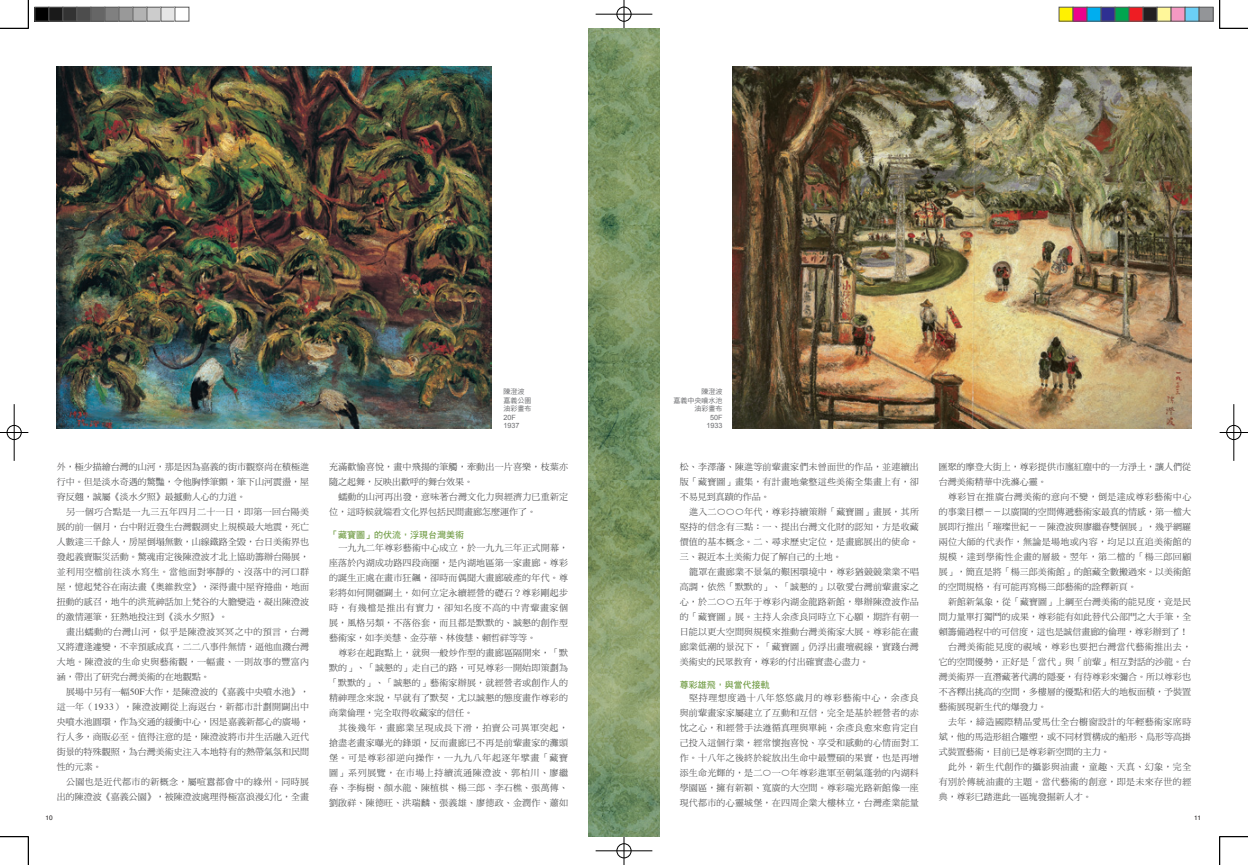
<style>
.page{position:relative;width:1248px;height:865px;background:#fff}
.page>*{position:absolute;margin:0;border:0;box-sizing:border-box;transform-origin:0 0}
.內文{font:9px/15px "DF Ming Std W5";color:#4b4c4d;text-align:justify}
.內文-2{font:9px/15px "DF Ming Std W5";letter-spacing:.02em;color:#4b4c4d}
.內文-3{font:9px/15px "DF Ming Std W5";letter-spacing:.04em;color:#4b4c4d;text-align:right}
.小小標{font:9px "DF Hei Std W7";color:#759f4b}
.圖說{font:7.2px "Arial";color:#6c6d70}
.圖說-2{font:7px "DF Hei Std W5";color:#6c6d70}
.t1{font:6.5px "Helvetica";color:#231f20}
.s1{font-family:"Times";font-size:9.4px}
</style>
<div class="page">
<img style="left:589px;top:28px;width:70px;height:452px">
<img style="left:589px;top:480px;width:70px;height:356px">
<img style="left:57px;top:66px;width:435px;height:363px">
<img style="left:732px;top:66px;width:458px;height:362px">
<svg style="left:0;top:0;width:29px;height:29px"></svg>
<svg style="left:0;top:836px;width:29px;height:29px"></svg>
<svg style="left:1219px;top:0;width:28px;height:29px"></svg>
<svg style="left:1219px;top:836px;width:28px;height:29px"></svg>
<div style="left:616px;top:6px;width:15px;height:16px;border:1px solid #fff;border-radius:50%"></div>
<div style="left:616px;top:7px;width:15px;height:14px;border:1px solid #000;border-radius:50%"></div>
<hr style="left:595px;top:14px;width:57px;height:1px;background:#000">
<svg style="left:623px;top:0;width:1px;height:28px"></svg>
<div style="left:616px;top:843px;width:15px;height:15px;border:1px solid #000;border-radius:50%"></div>
<hr style="left:595px;top:850px;width:57px;height:1px;background:#000">
<svg style="left:623px;top:836px;width:1px;height:29px"></svg>
<div style="left:6px;top:424px;width:16px;height:16px;border:1px solid #fff;border-radius:50%"></div>
<hr style="left:13px;top:404px;width:2px;height:57px;background:#fff">
<div style="left:7px;top:425px;width:14px;height:15px;border:1px solid #000;border-radius:50%"></div>
<svg style="left:0;top:432px;width:28px;height:1px"></svg>
<hr style="left:14px;top:404px;width:1px;height:57px;background:#000">
<div style="left:1225px;top:424px;width:16px;height:16px;border:1px solid #fff;border-radius:50%"></div>
<hr style="left:1232px;top:404px;width:2px;height:57px;background:#fff">
<div style="left:1226px;top:425px;width:14px;height:15px;border:1px solid #000;border-radius:50%"></div>
<svg style="left:1219px;top:432px;width:28px;height:1px"></svg>
<hr style="left:1233px;top:404px;width:1px;height:57px;background:#000">
<div style="left:35px;top:7px;width:14px;height:14px;background:#000"></div>
<div style="left:34px;top:7px;width:15px;height:15px;border:1px solid #595959"></div>
<div style="left:49px;top:7px;width:14px;height:14px;background:#1a1a1a"></div>
<div style="left:48px;top:7px;width:15px;height:15px;border:1px solid #595959"></div>
<div style="left:63px;top:7px;width:14px;height:14px;background:#333"></div>
<div style="left:62px;top:7px;width:15px;height:15px;border:1px solid #595959"></div>
<div style="left:77px;top:7px;width:14px;height:14px;background:#4d4d4d"></div>
<div style="left:76px;top:7px;width:15px;height:15px;border:1px solid #595959"></div>
<div style="left:91px;top:7px;width:14px;height:14px;background:#666"></div>
<div style="left:90px;top:7px;width:15px;height:15px;border:1px solid #595959"></div>
<div style="left:105px;top:7px;width:14px;height:14px;background:#808080"></div>
<div style="left:104px;top:7px;width:15px;height:15px;border:1px solid #595959"></div>
<div style="left:119px;top:7px;width:14px;height:14px;background:#999"></div>
<div style="left:118px;top:7px;width:15px;height:15px;border:1px solid #595959"></div>
<div style="left:133px;top:7px;width:14px;height:14px;background:#b3b3b3"></div>
<div style="left:132px;top:7px;width:15px;height:15px;border:1px solid #595959"></div>
<div style="left:147px;top:7px;width:14px;height:14px;background:#ccc"></div>
<div style="left:146px;top:7px;width:15px;height:15px;border:1px solid #595959"></div>
<div style="left:161px;top:7px;width:14px;height:14px;background:#e6e6e6"></div>
<div style="left:160px;top:7px;width:15px;height:15px;border:1px solid #595959"></div>
<div style="left:174px;top:7px;width:15px;height:15px;border:1px solid #595959"></div>
<div style="left:1058px;top:7px;width:14px;height:14px;background:#fff101"></div>
<div style="left:1058px;top:7px;width:15px;height:15px;border:1px solid #595959"></div>
<div style="left:1072px;top:7px;width:14px;height:14px;background:#ed028c"></div>
<div style="left:1072px;top:7px;width:15px;height:15px;border:1px solid #595959"></div>
<div style="left:1086px;top:7px;width:14px;height:14px;background:#00aeef"></div>
<div style="left:1086px;top:7px;width:15px;height:15px;border:1px solid #595959"></div>
<div style="left:1100px;top:7px;width:14px;height:14px;background:#2e3092"></div>
<div style="left:1100px;top:7px;width:15px;height:15px;border:1px solid #595959"></div>
<div style="left:1114px;top:7px;width:14px;height:14px;background:#00a54f"></div>
<div style="left:1114px;top:7px;width:15px;height:15px;border:1px solid #595959"></div>
<div style="left:1128px;top:7px;width:14px;height:14px;background:#ee1d23"></div>
<div style="left:1128px;top:7px;width:15px;height:15px;border:1px solid #595959"></div>
<div style="left:1142px;top:7px;width:14px;height:14px;background:#231f20"></div>
<div style="left:1142px;top:7px;width:15px;height:15px;border:1px solid #595959"></div>
<div style="left:1156px;top:7px;width:14px;height:14px;background:#fff79a"></div>
<div style="left:1156px;top:7px;width:15px;height:15px;border:1px solid #595959"></div>
<div style="left:1170px;top:7px;width:14px;height:14px;background:#f499c2"></div>
<div style="left:1170px;top:7px;width:15px;height:15px;border:1px solid #595959"></div>
<div style="left:1184px;top:7px;width:14px;height:14px;background:#6bcff6"></div>
<div style="left:1184px;top:7px;width:15px;height:15px;border:1px solid #595959"></div>
<div style="left:1198px;top:7px;width:14px;height:14px;background:#939598"></div>
<div style="left:1198px;top:7px;width:15px;height:15px;border:1px solid #595959"></div>
<p class="內文" style="left:57px;top:459px;width:254px">外，極少描繪台灣的山河，那是因為嘉義的街市觀察尚在積極進行中。但是淡水奇遇的驚豔，令他胸悸筆顫，筆下山河震盪，屋脊反翹，誠屬《淡水夕照》最撼動人心的力道。</p>
<p class="內文" style="left:57px;top:504px;width:254px;text-indent:9px">另一個巧合點是一九三五年四月二十一日，即第一回台陽美展的前一個月，台中附近發生台灣觀測史上規模最大地震，死亡人數達三千餘人，房屋倒塌無數，山線鐵路全毀，台日美術界也發起義賣賑災活動。驚魂甫定後陳澄波才北上協助籌辦台陽展，並利用空檔前往淡水寫生。當他面對寧靜的、沒落中的河口群屋，憶起梵谷在南法畫《奧維教堂》，深得畫中屋脊捲曲，地面扭動的感召，地牛的洪荒神話加上梵谷的大膽變造，凝出陳澄波的激情運筆，狂熱地投注到《淡水夕照》。</p>
<p class="內文" style="left:57px;top:624px;width:254px;text-indent:9px">畫出蠕動的台灣山河，似乎是陳澄波冥冥之中的預言，台灣又將遭逢遽變，不幸預感成真，二二八事件無情，逼他血濺台灣大地。陳澄波的生命史與藝術觀，一幅畫、一則故事的豐富內涵，帶出了研究台灣美術的在地觀點。</p>
<p class="內文" style="left:57px;top:684px;width:254px;text-indent:9px">展場中另有一幅<span class="s1">50F</span>大作，是陳澄波的《嘉義中央噴水池》，這一年（<span class="s1">1933</span>），陳澄波剛從上海返台，新都市計劃開闢出中央噴水池圓環，作為交通的緩衝中心，因是嘉義新都心的廣場，行人多，商販必至。值得注意的是，陳澄波將市井生活融入近代街景的特殊觀照，為台灣美術史注入本地特有的熱帶氣氛和民間性的元素。</p>
<p class="內文-3" style="left:57px;top:774px;width:254px">公園也是近代都市的新概念，屬喧囂都會中的綠州。同時展出的陳澄波《嘉義公園》，被陳澄波處理得極富浪漫幻化，全畫</p>
<p class="圖說-2" style="left:503px;top:388px;width:22px">陳澄波</p>
<p class="圖說-2" style="left:503px;top:396px;width:29px">嘉義公園</p>
<p class="圖說-2" style="left:503px;top:405px;width:29px">油彩畫布</p>
<p class="圖說" style="left:503px;top:412px;width:14px">20F</p>
<p class="圖說" style="left:503px;top:421px;width:18px">1937</p>
<p class="內文-2" style="left:329px;top:459px;width:240px">充滿歡愉喜悅，畫中飛揚的筆觸，牽動出一片喜樂，枝葉亦隨之起舞，反映出歡呼的舞台效果。</p>
<p class="內文-2" style="left:329px;top:489px;width:241px;text-indent:9px">蠕動的山河再出發，意味著台灣文化力與經濟力已重新定位，這時候就端看文化界包括民間畫廊怎麼運作了。</p>
<p class="小小標" style="left:329px;top:530px;width:136px">「藏寶圖」的伏流，浮現台灣美術</p>
<p class="內文" style="left:329px;top:540px;width:241px;text-indent:9px">一九九二年尊彩藝術中心成立，於一九九三年正式開幕，座落於內湖成功路四段商圈，是內湖地區第一家畫廊。尊彩的誕生正處在畫市狂飆，卻時而偶聞大畫廊破產的年代。尊彩將如何開疆闢土，如何立定永續經營的礎石？尊彩剛起步時，有幾檔是推出有實力，卻知名度不高的中青輩畫家個展，風格另類，不落俗套，而且都是默默的、誠懇的創作型藝術家，如李美慧、金芬華、林俊慧、賴哲祥等等。</p>
<p class="內文" style="left:329px;top:645px;width:241px;text-indent:9px">尊彩在起跑點上，就與一般炒作型的畫廊區隔開來，「默默的」、「誠懇的」走自己的路，可見尊彩一開始即策劃為「默默的」、「誠懇的」藝術家辦展，就經營者或創作人的精神理念來說，早就有了默契，尤以誠懇的態度畫作尊彩的商業倫理，完全取得收藏家的信任。</p>
<p class="內文" style="left:329px;top:720px;width:241px;text-indent:9px">其後幾年，畫廊業呈現成長下滑，拍賣公司異軍突起，搶盡老畫家曝光的鋒頭，反而畫廊已不再是前輩畫家的灘頭堡。可是尊彩卻逆向操作，一九九八年起逐年擘畫「藏寶圖」系列展覽，在市場上持續流通陳澄波、郭柏川、廖繼春、李梅樹、顏水龍、陳植棋、楊三郎、李石樵、張萬傳、劉啟祥、陳德旺、洪瑞麟、張義雄、廖德政、金潤作、蕭如</p>
<p class="圖說-2" style="left:701px;top:388px;width:22px">陳澄波</p>
<p class="圖說-2" style="left:673px;top:396px;width:50px">嘉義中央噴水池</p>
<p class="圖說-2" style="left:694px;top:405px;width:29px">油彩畫布</p>
<p class="圖說" style="left:710px;top:412px;width:14px">50F</p>
<p class="圖說" style="left:706px;top:421px;width:18px">1933</p>
<p class="內文" style="left:679px;top:459px;width:240px">松、李澤藩、陳進等前輩畫家們未曾面世的作品，並連續出版「藏寶圖」畫集，有計畫地彙整這些美術全集畫上有，卻不易見到真蹟的作品。</p>
<p class="內文" style="left:679px;top:504px;width:241px;text-indent:9px">進入二〇〇〇年代，尊彩持續策辦「藏寶圖」畫展，其所堅持的信念有三點：一、提出台灣文化財的認知，方是收藏價值的基本概念。二、尋求歷史定位，是畫廊展出的使命。三、親近本土美術力促了解自己的土地。</p>
<p class="內文" style="left:679px;top:564px;width:241px;text-indent:9px">籠罩在畫廊業不景氣的艱困環境中，尊彩猶競競業業不唱高調，依然「默默的」、「誠懇的」以敬愛台灣前輩畫家之心，於二〇〇五年于尊彩內湖金龍路新館，舉辦陳澄波作品的「藏寶圖」展。主持人余彥良同時立下心願，期許有朝一日能以更大空間與規模來推動台灣美術家大展。尊彩能在畫廊業低潮的景況下，「藏寶圖」仍浮出畫壇視線，實踐台灣美術史的民眾教育，尊彩的付出確實盡心盡力。</p>
<p class="小小標" style="left:679px;top:680px;width:91px">尊彩雄飛，與當代接軌</p>
<p class="內文" style="left:679px;top:690px;width:241px;text-indent:9px">堅持理想度過十八年悠悠歲月的尊彩藝術中心，余彥良與前輩畫家家屬建立了互動和互信，完全是基於經營者的赤忱之心，和經營手法遵循真理與單純，余彥良愈來愈肯定自己投入這個行業，經常懷抱喜悅、享受和感動的心情面對工作。十八年之後終於綻放出生命中最豐碩的果實，也是再增添生命光輝的，是二〇一〇年尊彩進軍至朝氣蓬勃的內湖科學園區，擁有新穎、寬廣的大空間。尊彩瑞光路新館像一座現代都市的心靈城堡，在四周企業大樓林立，台灣產業能量</p>
<p class="內文" style="left:938px;top:459px;width:254px">匯聚的摩登大街上，尊彩提供市廛紅塵中的一方淨土，讓人們從台灣美術精華中洗滌心靈。</p>
<p class="內文" style="left:938px;top:489px;width:254px;text-indent:9px">尊彩旨在推廣台灣美術的意向不變，倒是達成尊彩藝術中心的事業目標－－以廣闊的空間傳遞藝術家最真的情感，第一檔大展即行推出「璀璨世紀－－陳澄波與廖繼春雙個展」，幾乎網羅兩位大師的代表作，無論是場地或內容，均足以直追美術館的規模，達到學術性企畫的層級。翌年，第二檔的「楊三郎回顧展」，簡直是將「楊三郎美術館」的館藏全數搬過來。以美術館的空間規格，有可能再寫楊三郎藝術的詮釋新頁。</p>
<p class="內文" style="left:938px;top:594px;width:254px;text-indent:9px">新館新氣象，從「藏寶圖」上綱至台灣美術的能見度，竟是民間力量單打獨鬥的成果，尊彩能有如此替代公部門之大手筆，全賴籌備過程中的可信度，這也是誠信畫廊的倫理，尊彩辦到了！</p>
<p class="內文" style="left:938px;top:639px;width:254px;text-indent:9px">台灣美術能見度的視域，尊彩也要把台灣當代藝術推出去，它的空間優勢，正好是「當代」與「前輩」相互對話的沙龍。台灣美術界一直潛藏著代溝的隱憂，有待尊彩來彌合。所以尊彩也不吝釋出挑高的空間，多樓層的優點和偌大的地板面積，予裝置藝術展現新生代的爆發力。</p>
<p class="內文" style="left:938px;top:714px;width:254px;text-indent:9px">去年，締造國際精品愛馬仕全台櫥窗設計的年輕藝術家席時斌，他的馬造形組合雕塑，或不同材質構成的船形、鳥形等高掛式裝置藝術，目前已是尊彩新空間的主力。</p>
<p class="內文" style="left:938px;top:759px;width:254px;text-indent:9px">此外，新生代創作的攝影與油畫，童趣、天真、幻象，完全有別於傳統油畫的主題。當代藝術的創意，即是未來存世的經典，尊彩已踏進此一區塊發掘新人才。</p>
<p class="t1" style="left:46px;top:812px;width:9px">10</p>
<p class="t1" style="left:1193px;top:812px;width:8px">11</p>
</div>
